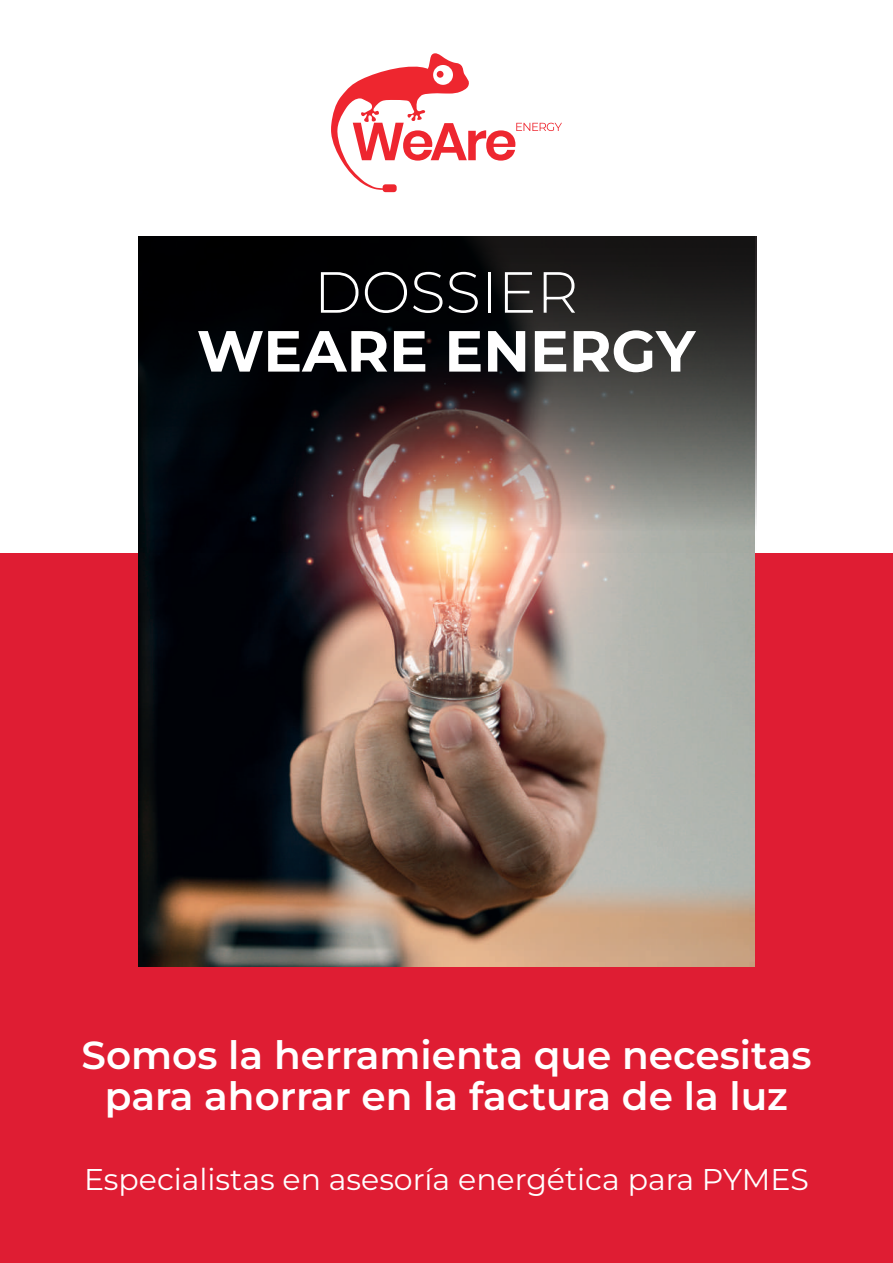
<style>
.page{position:relative;width:893px;height:1263px;background:#fff}
.page>*{position:absolute;margin:0;border:0;box-sizing:border-box;transform-origin:0 0}
.t1{font:700 57.9px "Montserrat";color:#fff}
.t2{font:300 57.9px "Montserrat";color:#fff}
.t3{font:600 39px/40.5px "Montserrat";color:#fff;text-align:center}
.t4{font:30px "Montserrat";color:#fff}
</style>
<div class="page">
<div style="left:0;top:553px;width:893px;height:710px;background:#df1d33"></div>
<img style="left:138px;top:552px;width:617px;height:414px">
<img style="left:138px;top:236px;width:618px;height:316px">
<div style="left:383px;top:184px;width:14px;height:8px;background:#ee262f;border-radius:3px"></div>
<svg style="left:331px;top:53px;width:231px;height:137px"></svg>
<h1 class="t2" style="left:314px;top:254px;width:266px">DOSSIER</h1>
<h1 class="t1" style="left:197px;top:312px;width:500px">WEARE ENERGY</h1>
<p class="t3" style="left:81px;top:1034px;width:731px">Somos la herramienta que necesitas para ahorrar en la factura de la luz</p>
<p class="t4" style="left:84px;top:1160px;width:726px">Especialistas en asesoría energética para PYMES</p>
</div>
